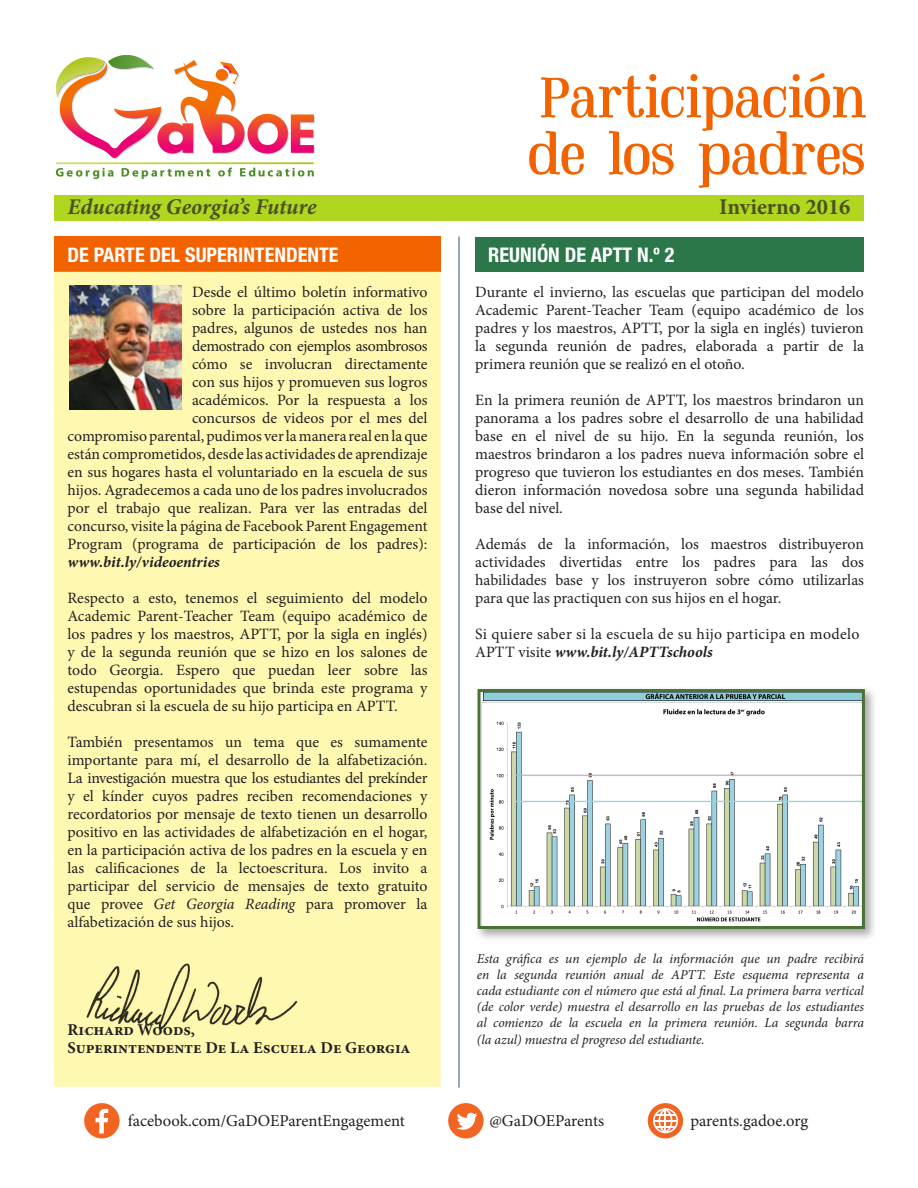
<style>
.page{position:relative;width:918px;height:1188px;background:#fff}
.page>*{position:absolute;margin:0;border:0;box-sizing:border-box;transform-origin:0 0}
.t1{font:57px/57px "Mount PERSONALUSEONLY";color:#f26300}
.t2{font:italic 700 22.5px "Minion Pro";letter-spacing:-.005em;color:#485222}
.t3{font:700 22.5px "Minion Pro";color:#485222}
.t4{font:700 condensed 20.25px "Helvetica Neue LT Std";color:#fff}
.t5{font:16.65px "Minion Pro";color:#231f20}
.t6{font:700 16.5px/18px "Minion Pro";color:#231f20}
.t7{font:15.75px/18px "Minion Pro";color:#231f20;text-align:justify}
.t8{font:15.75px/18px "Minion Pro";letter-spacing:.025em;color:#231f20}
.t9{font:15.75px "Minion Pro";letter-spacing:-.02em;color:#231f20}
.t10{font:italic 700 15.75px "Minion Pro";letter-spacing:.005em;color:#231f20}
.t11{font:italic 13.5px/16.2px "Minion Pro";letter-spacing:-.01em;color:#231f20;text-align:justify}
.s1{font-weight:700;font-style:italic}
.s2{font-style:italic}
</style>
<div class="page">
<div style="left:54px;top:195px;width:810px;height:25px;background:#b1d620"></div>
<div style="left:54px;top:237px;width:387px;height:35px;background:#f26300"></div>
<div style="left:54px;top:272px;width:387px;height:815px;background:#fff8b0;border:2px solid #fff8b0"></div>
<img style="left:56px;top:55px;width:259px;height:124px">
<img style="left:69px;top:286px;width:112px;height:124px">
<hr style="left:458px;top:237px;width:2px;height:851px;background:#789">
<div style="left:475px;top:237px;width:389px;height:35px;background:#2b774a"></div>
<div style="left:84px;top:1103px;width:36px;height:35px;background:#f26422;border-radius:50%"></div>
<svg style="left:95px;top:1109px;width:13px;height:25px"></svg>
<div style="left:448px;top:1103px;width:36px;height:35px;background:#f26422;border-radius:50%"></div>
<svg style="left:457px;top:1113px;width:20px;height:17px"></svg>
<div style="left:648px;top:1103px;width:35px;height:35px;background:#f26422;border-radius:50%"></div>
<svg style="left:653px;top:1108px;width:25px;height:25px"></svg>
<div style="left:474px;top:686px;width:404px;height:256px;background:#231f20;opacity:.4"></div>
<img style="left:482px;top:693px;width:379px;height:232px">
<div style="left:478px;top:689px;width:387px;height:240px;border:3px solid #4a7235"></div>
<img style="left:86px;top:963px;width:212px;height:70px">
<p class="t1" style="left:529px;top:70px;width:339px">Participación de los padres</p>
<p class="t2" style="left:68px;top:191px;width:250px">Educating Georgia’s Future</p>
<p class="t3" style="left:719px;top:191px;width:133px">Invierno 2016</p>
<p class="t4" style="left:68px;top:242px;width:273px">DE PARTE DEL SUPERINTENDENTE</p>
<p class="t4" style="left:488px;top:243px;width:188px">REUNIÓN DE APTT N.º 2</p>
<p class="t7" style="left:475px;top:283px;width:390px">Durante el invierno, las escuelas que participan del modelo Academic Parent-Teacher Team (equipo académico de los padres y los maestros, APTT, por la sigla en inglés) tuvieron la segunda reunión de padres, elaborada a partir de la primera reunión que se realizó en el otoño.</p>
<p class="t7" style="left:475px;top:391px;width:390px">En la primera reunión de APTT, los maestros brindaron un panorama a los padres sobre el desarrollo de una habilidad base en el nivel de su hijo. En la segunda reunión, los maestros brindaron a los padres nueva información sobre el progreso que tuvieron los estudiantes en dos meses. También dieron información novedosa sobre una segunda habilidad base del nivel.</p>
<p class="t7" style="left:475px;top:535px;width:390px">Además de la información, los maestros distribuyeron actividades divertidas entre los padres para las dos habilidades base y los instruyeron sobre cómo utilizarlas para que las practiquen con sus hijos en el hogar.</p>
<p class="t8" style="left:475px;top:625px;width:386px">Si quiere saber si la escuela de su hijo participa en modelo<br>APTT visite <span class="s1">www.bit.ly/APTTschools</span></p>
<p class="t7" style="left:192px;top:283px;width:237px">Desde el último boletín informativo</p>
<p class="t7" style="left:192px;top:301px;width:237px">sobre la participación activa de los</p>
<p class="t7" style="left:192px;top:319px;width:237px">padres, algunos de ustedes nos han</p>
<p class="t9" style="left:192px;top:336px;width:237px">demostrado con ejemplos asombrosos</p>
<p class="t7" style="left:192px;top:355px;width:237px">cómo se involucran directamente</p>
<p class="t7" style="left:192px;top:373px;width:237px">con sus hijos y promueven sus logros</p>
<p class="t7" style="left:192px;top:391px;width:237px">académicos. Por la respuesta a los</p>
<p class="t7" style="left:192px;top:409px;width:237px">concursos de videos por el mes del</p>
<p class="t7" style="left:68px;top:427px;width:362px">compromiso parental, pudimos ver la manera real en la que</p>
<p class="t7" style="left:68px;top:445px;width:362px">están comprometidos, desde las actividades de aprendizaje</p>
<p class="t7" style="left:68px;top:463px;width:362px">en sus hogares hasta el voluntariado en la escuela de sus</p>
<p class="t7" style="left:68px;top:481px;width:362px">hijos. Agradecemos a cada uno de los padres involucrados</p>
<p class="t7" style="left:68px;top:499px;width:361px">por el trabajo que realizan. Para ver las entradas del</p>
<p class="t7" style="left:68px;top:517px;width:362px">concurso, visite la página de Facebook Parent Engagement</p>
<p class="t7" style="left:68px;top:535px;width:361px">Program (programa de participación de los padres):</p>
<p class="t10" style="left:68px;top:551px;width:154px">www.bit.ly/videoentries</p>
<p class="t7" style="left:68px;top:589px;width:362px">Respecto a esto, tenemos el seguimiento del modelo Academic Parent-Teacher Team (equipo académico de los padres y los maestros, APTT, por la sigla en inglés) y de la segunda reunión que se hizo en los salones de todo Georgia. Espero que puedan leer sobre las estupendas oportunidades que brinda este programa y descubran si la escuela de su hijo participa en APTT.</p>
<p class="t7" style="left:68px;top:733px;width:362px">También presentamos un tema que es sumamente importante para mí, el desarrollo de la alfabetización.<br>La investigación muestra que los estudiantes del prekínder y el kínder cuyos padres reciben recomendaciones y recordatorios por mensaje de texto tienen un desarrollo positivo en las actividades de alfabetización en el hogar, en la participación activa de los padres en la escuela y en las calificaciones de la lectoescritura. Los invito a participar del servicio de mensajes de texto gratuito que provee <span class="s2">Get Georgia Reading</span> para promover la alfabetización de sus hijos.</p>
<p class="t6" style="left:68px;top:1021px;width:345px">Richard Woods,<br>Superintendente De La Escuela De Georgia</p>
<p class="t11" style="left:477px;top:950px;width:389px">Esta gráfica es un ejemplo de la información que un padre recibirá en la segunda reunión anual de APTT. Este esquema representa a cada estudiante con el número que está al final. La primera barra vertical (de color verde) muestra el desarrollo en las pruebas de los estudiantes al comienzo de la escuela en la primera reunión. La segunda barra (la azul) muestra el progreso del estudiante.</p>
<p class="t5" style="left:128px;top:1110px;width:278px">facebook.com/GaDOEParentEngagement</p>
<p class="t5" style="left:489px;top:1110px;width:116px">@GaDOEParents</p>
<p class="t5" style="left:690px;top:1110px;width:119px">parents.gadoe.org</p>
</div>
